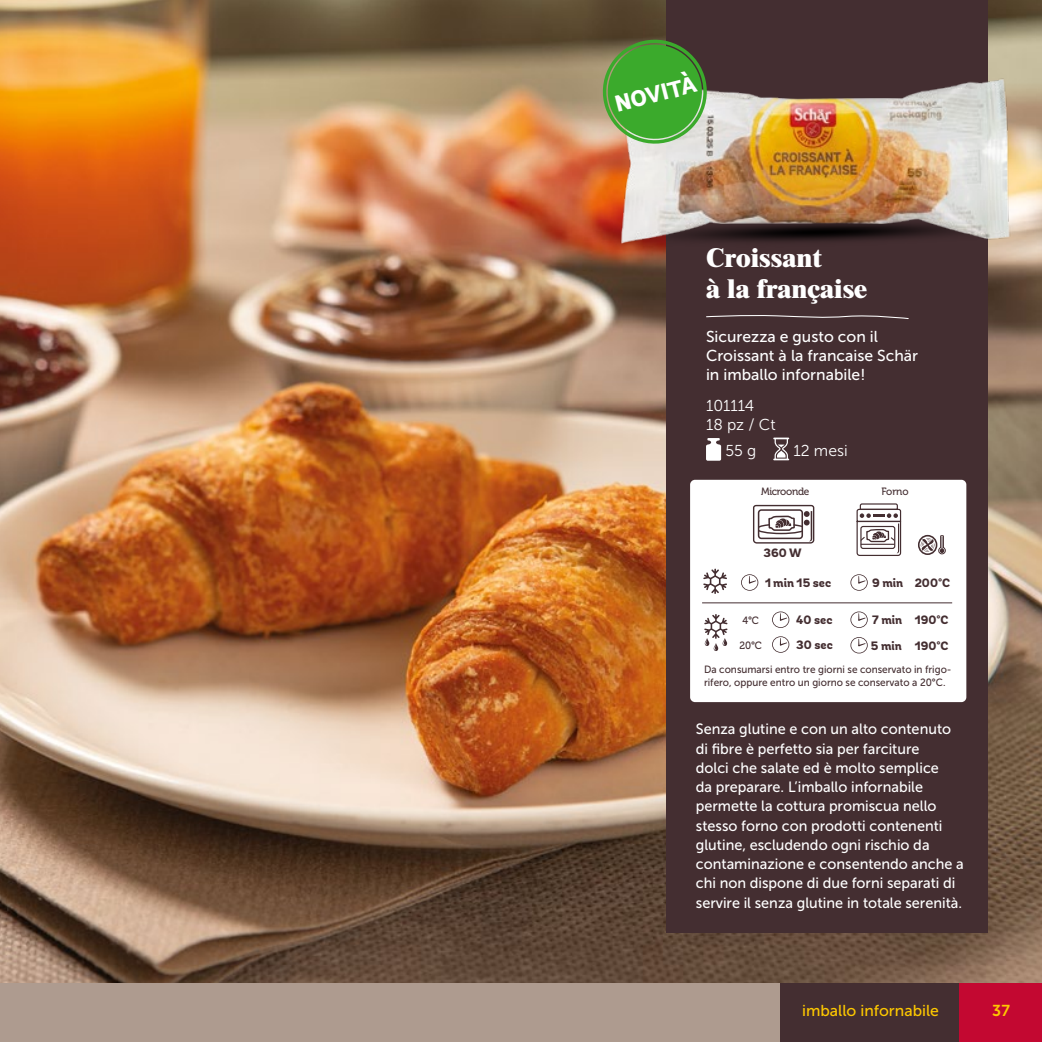
<style>
.page{position:relative;width:1042px;height:1042px;background:#fff}
.page>*{position:absolute;margin:0;border:0;box-sizing:border-box;transform-origin:0 0}
.t1{font:800 26.25px/31.5px "Times LT Std";color:#fff}
.t2{font:800 23.1px "Andes";color:#fff}
.t3{font:15.75px/18.9px "Museo Sans 500";color:#fff}
.t4{font:15.75px/18.9px "Museo Sans 300";color:#fff}
.t5{font:15.75px "Museo Sans 500";color:#fec900}
.t6{font:15.75px "Museo Sans 700";color:#fec900}
.t7{font:14.88px/19.2px "Museo Sans 500";color:#fff}
.t8{font:800 12.08px/24.8px "Andes";color:#442e31}
.t9{font:10.5px/12.6px "Museo Sans 500";color:#442e31;scale:.95 1}
.t10{font:10.5px "Museo 500";letter-spacing:-.03em;color:#442e31;scale:.95 1}
</style>
<div class="page">
<img style="left:0;top:0;width:1042px;height:984px">
<div style="left:0;top:984px;width:1042px;height:58px;background:#ae9b8f"></div>
<div style="left:780px;top:984px;width:180px;height:58px;background:#442e31"></div>
<div style="left:959px;top:984px;width:83px;height:58px;background:#c30831"></div>
<div style="left:666px;top:0;width:321px;height:933px;background:#442e31"></div>
<svg style="left:706px;top:315px;width:203px;height:4px"></svg>
<svg style="left:706px;top:438px;width:15px;height:23px"></svg>
<svg style="left:773px;top:437px;width:16px;height:23px"></svg>
<img style="left:503px;top:178px;width:539px;height:88px">
<img style="left:544px;top:0;width:498px;height:249px">
<svg style="left:596px;top:33px;width:117px;height:117px;background:#639c4c"></svg>
<div style="left:690px;top:480px;width:276px;height:222px;background:#fff;border-radius:5px"></div>
<div style="left:918px;top:535px;width:19px;height:20px;border:2px solid #442e31;border-radius:50%"></div>
<svg style="left:920px;top:535px;width:26px;height:20px"></svg>
<svg style="left:703px;top:568px;width:24px;height:26px"></svg>
<svg style="left:856px;top:503px;width:46px;height:53px"></svg>
<svg style="left:753px;top:504px;width:62px;height:40px"></svg>
<svg style="left:741px;top:574px;width:17px;height:17px"></svg>
<svg style="left:850px;top:611px;width:18px;height:17px"></svg>
<svg style="left:850px;top:574px;width:18px;height:17px"></svg>
<svg style="left:850px;top:637px;width:18px;height:16px"></svg>
<svg style="left:772px;top:611px;width:17px;height:17px"></svg>
<svg style="left:772px;top:636px;width:17px;height:17px"></svg>
<svg style="left:704px;top:614px;width:23px;height:37px"></svg>
<hr style="left:702px;top:602px;width:250px;height:1px;background:#442e31">
<h2 class="t2" style="left:611px;top:91px;width:85px;rotate:-15deg">NOVITÀ</h2>
<h1 class="t1" style="left:706px;top:241px;width:163px">Croissant<br>à la française</h1>
<p class="t3" style="left:706px;top:327px;width:214px">Sicurezza e gusto con il<br>Croissant à la francaise Schär in imballo infornabile!</p>
<p class="t4" style="left:706px;top:396px;width:71px">101114<br>18 pz / Ct</p>
<p class="t4" style="left:725px;top:441px;width:32px">55 g</p>
<p class="t4" style="left:793px;top:441px;width:56px">12 mesi</p>
<p class="t10" style="left:761px;top:485px;width:52px">Microonde</p>
<p class="t10" style="left:881px;top:485px;width:30px">Forno</p>
<p class="t8" style="left:763px;top:541px;width:40px">360 W</p>
<p class="t8" style="left:765px;top:571px;width:68px">1 min 15 sec</p>
<p class="t8" style="left:872px;top:571px;width:80px">9 min 200°C</p>
<p class="t8" style="left:872px;top:608px;width:78px">7 min 190°C</p>
<p class="t8" style="left:796px;top:608px;width:38px">40 sec<br>30 sec</p>
<p class="t10" style="left:742px;top:615px;width:19px">4°C</p>
<p class="t10" style="left:739px;top:639px;width:25px">20°C</p>
<p class="t9" style="left:704px;top:663px;width:262px">Da consumarsi entro tre giorni se conservato in frigo&shy;rifero, oppure entro un giorno se conservato a 20°C.</p>
<p class="t8" style="left:871px;top:634px;width:79px">5 min 190°C</p>
<p class="t7" style="left:696px;top:719px;width:269px">Senza glutine e con un alto contenuto di fibre è perfetto sia per farciture<br>dolci che salate ed è molto semplice<br>da preparare. L’imballo infornabile permette la cottura promiscua nello stesso forno con prodotti contenenti glutine, escludendo ogni rischio da contaminazione e consentendo anche a chi non dispone di due forni separati di servire il senza glutine in totale serenità.</p>
<p class="t5" style="left:802px;top:1002px;width:138px">imballo infornabile</p>
<p class="t6" style="left:992px;top:1001px;width:19px">37</p>
</div>
